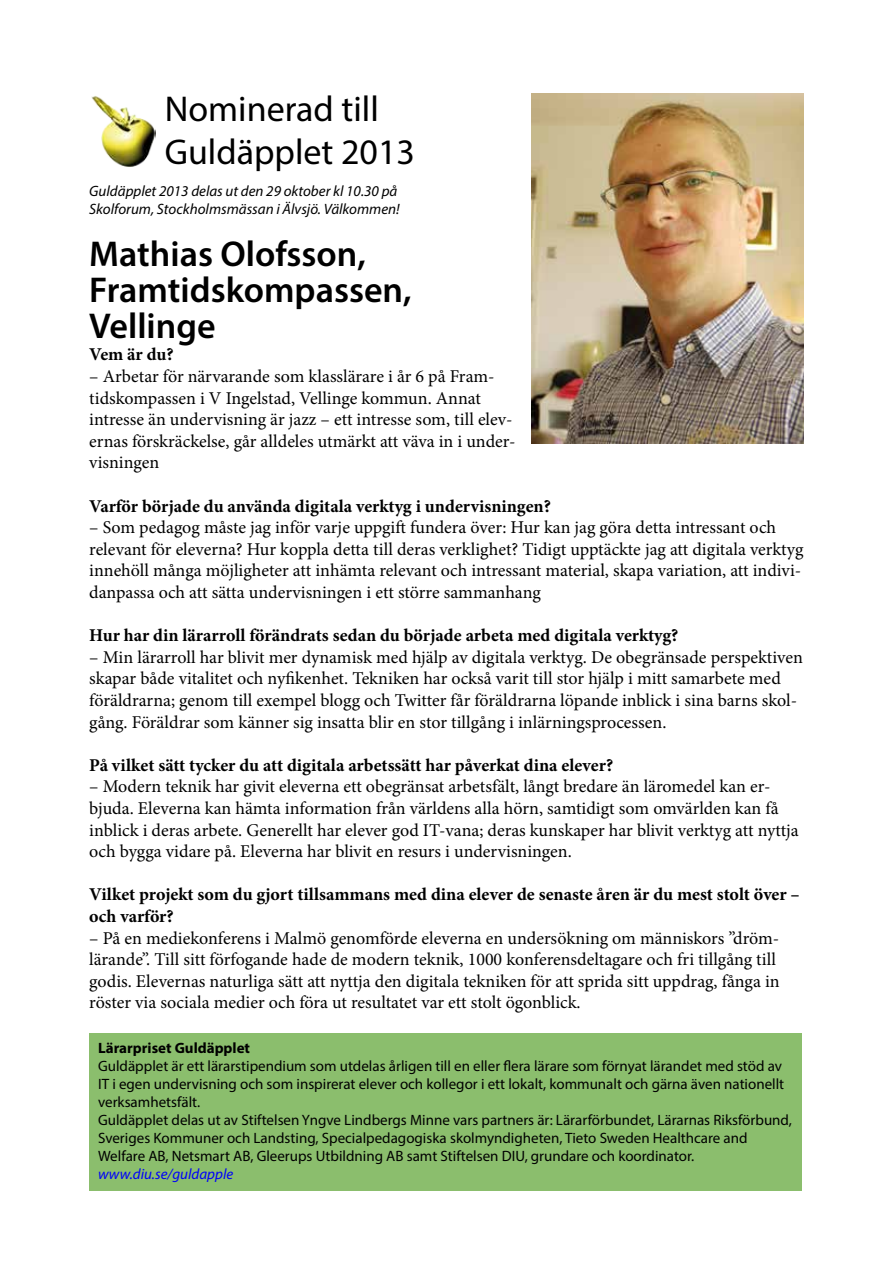
<style>
.page{position:relative;width:893px;height:1263px;background:#fff}
.page>*{position:absolute;margin:0;border:0;box-sizing:border-box;transform-origin:0 0}
.t1{font:600 36px/36px "Myriad Pro";color:#000}
.t2{font:36px/43.2px "Myriad Pro";color:#000}
.t3{font:18px/21.6px "Minion Pro";color:#000}
.t4{font:700 18px/21.6px "Minion Pro";color:#000}
.t5{font:15px/18px "Myriad Pro";color:#000}
.t6{font:italic 15px/18px "Myriad Pro";color:#000}
.t7{font:700 15px "Myriad Pro";color:#000}
.t8{font:italic 15px "Myriad Pro";color:#0000fa}
</style>
<div class="page">
<img style="left:91px;top:96px;width:64px;height:71px">
<div style="left:89px;top:1033px;width:713px;height:158px;background:#8bbe6d"></div>
<img style="left:531px;top:93px;width:273px;height:350px">
<h1 class="t2" style="left:165px;top:86px;width:252px">Nominerad till<br>Guldäpplet 2013</h1>
<p class="t6" style="left:89px;top:182px;width:312px">Guldäpplet 2013 delas ut den 29 oktober kl 10.30 på<br>Skolforum, Stockholmsmässan i Älvsjö. Välkommen!</p>
<h1 class="t1" style="left:89px;top:235px;width:324px">Mathias Olofsson,<br>Framtidskompassen,<br>Vellinge</h1>
<p class="t4" style="left:89px;top:344px;width:86px">Vem är du?</p>
<p class="t3" style="left:89px;top:365px;width:428px">– Arbetar för närvarande som klasslärare i år 6 på Fram&shy;tidskompassen i V Ingelstad, Vellinge kommun. Annat intresse än undervisning är jazz – ett intresse som, till elev&shy;ernas förskräckelse, går alldeles utmärkt att väva in i under&shy;visningen</p>
<p class="t4" style="left:89px;top:495px;width:463px">Varför började du använda digitala verktyg i undervisningen?</p>
<p class="t3" style="left:89px;top:517px;width:716px">– Som pedagog måste jag inför varje uppgift fundera över: Hur kan jag göra detta intressant och relevant för eleverna? Hur koppla detta till deras verklighet? Tidigt upptäckte jag att digitala verktyg innehöll många möjligheter att inhämta relevant och intressant material, skapa variation, att indivi&shy;danpassa och att sätta undervisningen i ett större sammanhang</p>
<p class="t4" style="left:89px;top:624px;width:591px">Hur har din lärarroll förändrats sedan du började arbeta med digitala verktyg?</p>
<p class="t3" style="left:89px;top:646px;width:715px">– Min lärarroll har blivit mer dynamisk med hjälp av digitala verktyg. De obegränsade perspektiven skapar både vitalitet och nyfikenhet. Tekniken har också varit till stor hjälp i mitt samarbete med föräldrarna; genom till exempel blogg och Twitter får föräldrarna löpande inblick i sina barns skol&shy;gång. Föräldrar som känner sig insatta blir en stor tillgång i inlärningsprocessen.</p>
<p class="t4" style="left:89px;top:754px;width:525px">På vilket sätt tycker du att digitala arbetssätt har påverkat dina elever?</p>
<p class="t3" style="left:89px;top:776px;width:711px">– Modern teknik har givit eleverna ett obegränsat arbetsfält, långt bredare än läromedel kan er&shy;bjuda. Eleverna kan hämta information från världens alla hörn, samtidigt som omvärlden kan få inblick i deras arbete. Generellt har elever god IT-vana; deras kunskaper har blivit verktyg att nyttja och bygga vidare på. Eleverna har blivit en resurs i undervisningen.</p>
<p class="t4" style="left:89px;top:884px;width:712px">Vilket projekt som du gjort tillsammans med dina elever de senaste åren är du mest stolt över – och varför?</p>
<p class="t3" style="left:89px;top:927px;width:692px">– På en mediekonferens i Malmö genomförde eleverna en undersökning om människors ”dröm&shy;lärande”. Till sitt förfogande hade de modern teknik, 1000 konferensdeltagare och fri tillgång till godis. Elevernas naturliga sätt att nyttja den digitala tekniken för att sprida sitt uppdrag, fånga in röster via sociala medier och föra ut resultatet var ett stolt ögonblick.</p>
<p class="t7" style="left:98px;top:1038px;width:154px">Lärarpriset Guldäpplet</p>
<p class="t5" style="left:98px;top:1057px;width:695px">Guldäpplet är ett lärarstipendium som utdelas årligen till en eller flera lärare som förnyat lärandet med stöd av IT i egen undervisning och som inspirerat elever och kollegor i ett lokalt, kommunalt och gärna även nationellt verksamhetsfält.<br>Guldäpplet delas ut av Stiftelsen Yngve Lindbergs Minne vars partners är: Lärarförbundet, Lärarnas Riksförbund, Sveriges Kommuner och Landsting, Specialpedagogiska skolmyndigheten, Tieto Sweden Healthcare and Welfare AB, Netsmart AB, Gleerups Utbildning AB samt Stiftelsen DIU, grundare och koordinator.</p>
<p class="t8" style="left:98px;top:1165px;width:137px">www.diu.se/guldapple</p>
</div>
